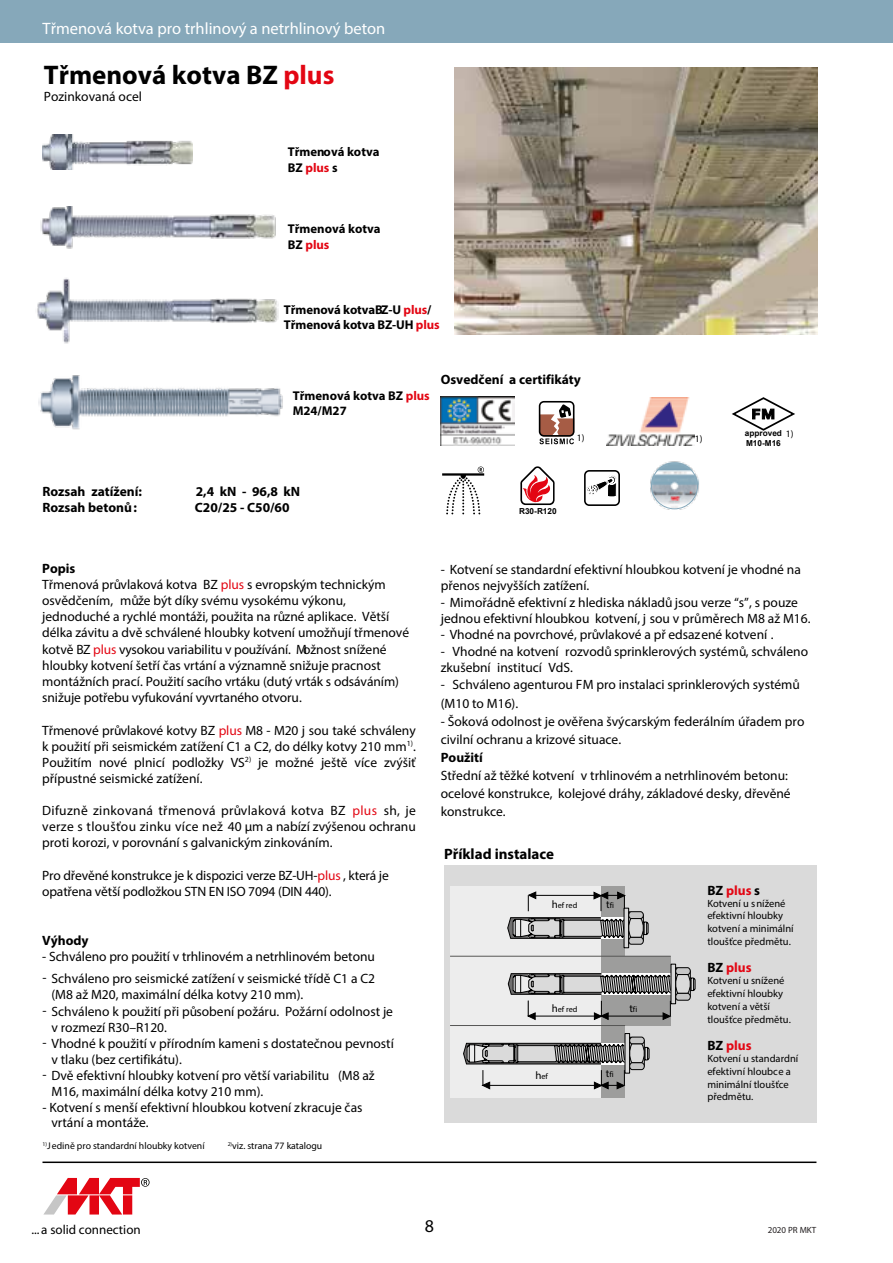
<style>
.page{position:relative;width:893px;height:1263px;background:#fff}
.page>*{position:absolute;margin:0;border:0;box-sizing:border-box;transform-origin:0 0}
.t1{font:700 27px "Myriad Pro";color:#000}
.t2{font:18px "Myriad Pro";color:#000}
.t3{font:16.5px "Myriad Pro";color:#fff}
.t4{font:700 15px "Myriad Pro";color:#000}
.t5{font:13.5px/16.2px "Myriad Pro";color:#000}
.t6{font:700 13.5px "Myriad Pro";color:#000}
.t7{font:700 13.5px "Myriad Pro";color:#e30613}
.t8{font:13.05px "Myriad";color:#000}
.t9{font:700 12.75px/15.3px "Myriad Pro";color:#000}
.t10{font:10.5px/12.6px "Myriad Pro";color:#000}
.t11{font:9.75px "Myriad Pro";color:#000}
.t12{font:9px "Myriad Pro";color:#231f20}
.t13{font:8.25px "Myriad Pro";color:#000}
.t14{font:700 8.25px/9.9px "Arial";color:#000}
.s1{color:#e30613}
.s2{font-weight:700}
.s3{font-size:10.95px}
.s4{color:#000}
</style>
<div class="page">
<svg style="left:44px;top:1178px;width:106px;height:36px"></svg>
<hr style="left:42px;top:1161px;width:774px;height:2px;background:#000">
<div style="left:0;top:0;width:893px;height:43px;background:#86a8ba"></div>
<img style="left:454px;top:68px;width:363px;height:266px">
<img style="left:38px;top:375px;width:245px;height:55px">
<svg style="left:442px;top:467px;width:42px;height:47px"></svg>
<svg style="left:520px;top:466px;width:35px;height:39px"></svg>
<img style="left:441px;top:396px;width:73px;height:49px">
<img style="left:43px;top:134px;width:150px;height:35px">
<div style="left:444px;top:865px;width:372px;height:258px;background:#dadada"></div>
<div style="left:450px;top:886px;width:151px;height:212px;background:#ededed"></div>
<div style="left:601px;top:887px;width:24px;height:70px;background:#9d9d9c"></div>
<div style="left:601px;top:956px;width:70px;height:69px;background:#9d9d9c"></div>
<hr style="left:450px;top:956px;width:221px;height:1px;background:#575756">
<div style="left:601px;top:1025px;width:24px;height:72px;background:#9d9d9c"></div>
<hr style="left:450px;top:1025px;width:175px;height:1px;background:#575756">
<svg style="left:507px;top:891px;width:188px;height:129px"></svg>
<svg style="left:625px;top:1033px;width:5px;height:4px"></svg>
<svg style="left:463px;top:1037px;width:186px;height:52px"></svg>
<img style="left:40px;top:206px;width:236px;height:43px">
<img style="left:37px;top:278px;width:242px;height:66px">
<img style="left:606px;top:397px;width:88px;height:49px">
<svg style="left:732px;top:397px;width:63px;height:34px"></svg>
<svg style="left:538px;top:401px;width:36px;height:43px"></svg>
<img style="left:650px;top:461px;width:49px;height:49px">
<div style="left:651px;top:463px;width:47px;height:46px;border:1px solid #86a8ba;border-radius:50%"></div>
<svg style="left:584px;top:470px;width:36px;height:36px"></svg>
<p class="t3" style="left:43px;top:18px;width:344px">Třmenová kotva pro trhlinový a netrhlinový beton</p>
<h1 class="t1" style="left:44px;top:57px;width:292px">Třmenová kotva BZ <span class="s1">plus</span></h1>
<p class="t5" style="left:44px;top:88px;width:100px">Pozinkovaná ocel</p>
<p class="t9" style="left:288px;top:144px;width:93px">Třmenová kotva<br>BZ <span class="s1">plus</span> s</p>
<p class="t9" style="left:288px;top:221px;width:94px">Třmenová kotva<br>BZ <span class="s1">plus</span></p>
<p class="t9" style="left:284px;top:302px;width:157px">Třmenová kotvaBZ-U <span class="s1">plus</span>/<br>Třmenová kotva BZ-UH <span class="s1">plus</span></p>
<p class="t9" style="left:293px;top:387px;width:139px">Třmenová kotva BZ <span class="s1">plus<br></span>M24/M27</p>
<p class="t6" style="left:441px;top:371px;width:142px">Osvedčení a certifikáty</p>
<p class="t11" style="left:577px;top:432px;width:9px">1)</p>
<p class="t6" style="left:42px;top:483px;width:101px">Rozsah zatížení:</p>
<p class="t6" style="left:196px;top:483px;width:106px">2,4 kN - 96,8 kN</p>
<p class="t6" style="left:42px;top:498px;width:96px">Rozsah betonů:</p>
<p class="t6" style="left:195px;top:498px;width:96px">C20/25 - C50/60</p>
<p class="t14" style="left:519px;top:507px;width:39px">R30-R120</p>
<p class="t11" style="left:695px;top:433px;width:9px">1)</p>
<p class="t14" style="left:745px;top:428px;width:39px">approved<br>M10-M16</p>
<p class="t11" style="left:786px;top:428px;width:9px">1)</p>
<p class="t5" style="left:42px;top:560px;width:368px"><span class="s2">Popis<br></span>Třmenová průvlaková kotva BZ <span class="s1">plus</span> s evropským technickým osvědčením, může být díky svému vysokému výkonu, jednoduché a rychlé montáži, použita na různé aplikace. Větší délka závitu a dvě schválené hloubky kotvení umožňují třmenové kotvě BZ <span class="s1">plus</span> vysokou variabilitu v používání. Možnost snížené hloubky kotvení šetří čas vrtání a významně snižuje pracnost montážních prací. Použití sacího vrtáku (dutý vrták s odsáváním) snižuje potřebu vyfukování vyvrtaného otvoru.</p>
<p class="t5" style="left:42px;top:722px;width:375px;line-height:15.8px;text-align:justify">Třmenové průvlakové kotvy BZ <span class="s1">plus</span> M8 - M20 j sou také schváleny k použití při seismickém zatížení C1 a C2, do délky kotvy 210 mm<sup>1)</sup>.<br>Použitím nové plnicí podložky VS<sup>2)</sup> je možné ještě více zvýšiť přípustné seismické zatížení.</p>
<p class="t5" style="left:42px;top:803px;width:375px;text-align:justify">Difuzně zinkovaná třmenová průvlaková kotva BZ <span class="s1">plus</span> sh, je verze s tloušťou zinku více než 40 µm a nabízí zvýšenou ochranu proti korozi, v porovnání s galvanickým zinkováním.</p>
<p class="t5" style="left:42px;top:867px;width:348px">Pro dřevěné konstrukce je k dispozici verze BZ-UH-<span class="s1">plus</span> , která je opatřena větší podložkou STN EN ISO 7094 (DIN 440).</p>
<p class="t6" style="left:42px;top:931px;width:48px">Výhody</p>
<p class="t5" style="left:42px;top:948px;width:334px">- Schváleno pro použití v trhlinovém a netrhlinovém betonu</p>
<p class="t5" style="left:42px;top:970px;width:334px">- Schváleno pro seismické zatížení v seismické třídě C1 a C2</p>
<p class="t5" style="left:42px;top:1003px;width:352px">- Schváleno k použití při působení požáru. Požární odolnost je</p>
<p class="t5" style="left:42px;top:1035px;width:353px">- Vhodné k použití v přírodním kameni s dostatečnou pevností</p>
<p class="t5" style="left:42px;top:1067px;width:334px">- Dvě efektivní hloubky kotvení pro větší variabilitu (M8 až</p>
<p class="t5" style="left:51px;top:986px;width:253px">(M8 až M20, maximální délka kotvy 210 mm).</p>
<p class="t5" style="left:51px;top:1019px;width:117px">v rozmezí R30–R120.</p>
<p class="t5" style="left:51px;top:1051px;width:132px">v tlaku (bez certifikátu).</p>
<p class="t5" style="left:51px;top:1083px;width:213px">M16, maximální délka kotvy 210 mm).</p>
<p class="t5" style="left:51px;top:1099px;width:313px;line-height:15.6px;text-indent:-9px">- Kotvení s menší efektivní hloubkou kotvení zkracuje čas vrtání a montáže.</p>
<p class="t11" style="left:43px;top:1139px;width:164px"><sup>1)</sup>J edině pro standardní hloubky kotvení</p>
<p class="t11" style="left:228px;top:1140px;width:96px"><sup>2)</sup>viz. strana 77 katalogu</p>
<p class="t5" style="left:441px;top:561px;width:362px">- Kotvení se standardní efektivní hloubkou kotvení je vhodné na přenos nejvyšších zatížení.</p>
<p class="t5" style="left:441px;top:594px;width:371px">- Mimořádně efektivní z hlediska nákladů jsou verze “s”, s pouze jednou efektivní hloubkou kotvení, j sou v průměrech M8 až M16.</p>
<p class="t5" style="left:441px;top:626px;width:334px">- Vhodné na povrchové, průvlakové a př edsazené kotvení .</p>
<p class="t5" style="left:441px;top:643px;width:369px">- Vhodné na kotvení rozvodů sprinklerových systémů, schváleno zkušební institucí VdS.</p>
<p class="t5" style="left:441px;top:675px;width:361px;line-height:18.6px">- Schváleno agenturou FM pro instalaci sprinklerových systémů (M10 to M16).</p>
<p class="t5" style="left:441px;top:712px;width:365px;line-height:18px">- Šoková odolnost je ověřena švýcarským federálním úřadem pro civilní ochranu a krizové situace.</p>
<p class="t6" style="left:441px;top:748px;width:44px">Použití</p>
<p class="t5" style="left:441px;top:766px;width:351px;line-height:18px">Střední až těžké kotvení v trhlinovém a netrhlinovém betonu: ocelové konstrukce, kolejové dráhy, základové desky, dřevěné konstrukce.</p>
<p class="t4" style="left:444px;top:844px;width:112px">Příklad instalace</p>
<p class="t13" style="left:552px;top:900px;width:27px"><span class="s3">h</span>ef red</p>
<p class="t13" style="left:606px;top:900px;width:9px"><span class="s3">t</span>fi</p>
<p class="t13" style="left:552px;top:1004px;width:27px"><span class="s3">h</span>ef red</p>
<p class="t13" style="left:629px;top:1004px;width:9px"><span class="s3">t</span>fi</p>
<p class="t13" style="left:535px;top:1071px;width:14px"><span class="s3">h</span>ef</p>
<p class="t13" style="left:606px;top:1069px;width:9px"><span class="s3">t</span>fi</p>
<p class="t7" style="left:707px;top:881px;width:54px"><span class="s4">BZ</span> plus <span class="s4">s</span></p>
<p class="t10" style="left:707px;top:897px;width:88px">Kotvení u snížené efektivní hloubky kotvení a minimální tloušťce předmětu.</p>
<p class="t7" style="left:707px;top:959px;width:46px"><span class="s4">BZ</span> plus</p>
<p class="t10" style="left:707px;top:974px;width:85px">Kotvení u snížené efektivní hloubky kotvení a větší tloušťce předmětu.</p>
<p class="t7" style="left:707px;top:1037px;width:46px"><span class="s4">BZ</span> plus</p>
<p class="t10" style="left:707px;top:1052px;width:92px">Kotvení u standardní efektivní hloubce a minimální tloušťce předmětu.</p>
<p class="t8" style="left:31px;top:1222px;width:111px">... a solid connection</p>
<h2 class="t2" style="left:425px;top:1215px;width:11px">8</h2>
<p class="t12" style="left:768px;top:1224px;width:50px">2020 PR MKT</p>
</div>
